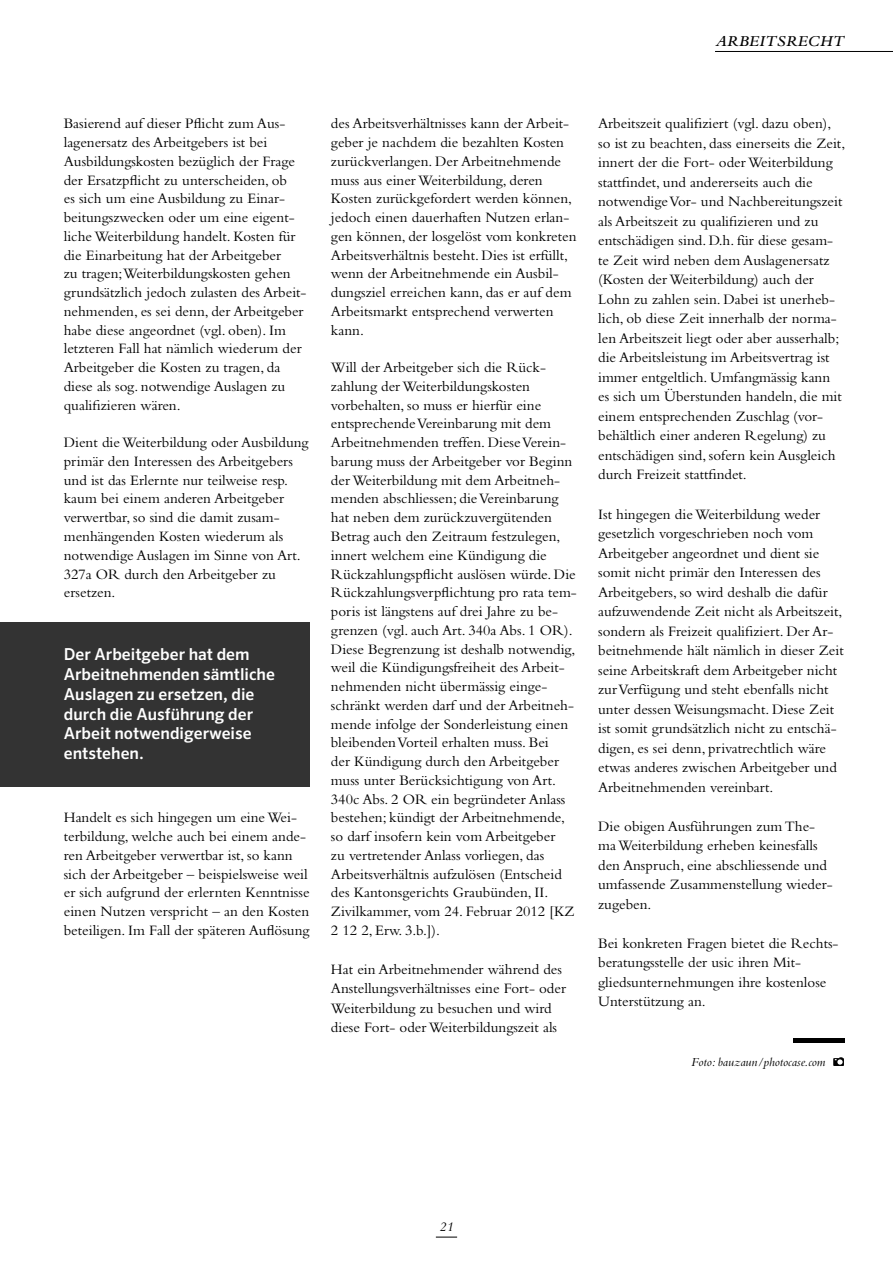
<style>
.page{position:relative;width:893px;height:1263px;background:#fff}
.page>*{position:absolute;margin:0;border:0;box-sizing:border-box;transform-origin:0 0}
.t1{font:500 16.5px/19.8px "Sero OT";color:#fff}
.t2{font:italic 600 15.75px "Bembo";letter-spacing:.025em;color:#000}
.t3{font:15px/18.8px "Bembo";color:#000}
.t4{font:italic 13.5px "Bembo";color:#000}
.t5{font:italic 12.75px "Bembo";color:#000}
</style>
<div class="page">
<div style="left:0;top:622px;width:310px;height:164px;background:#333"></div>
<svg style="left:833px;top:1057px;width:11px;height:9px"></svg>
<hr style="left:715px;top:51px;width:178px;height:1px;background:#000">
<div style="left:793px;top:1038px;width:51px;height:5px;background:#000"></div>
<svg style="left:436px;top:1236px;width:21px;height:1px"></svg>
<p class="t2" style="left:716px;top:36px;width:130px">ARBEITSRECHT</p>
<p class="t3" style="left:64px;top:116px;width:244px">Basierend auf dieser Pflicht zum Aus&shy;lagenersatz des Arbeitgebers ist bei Ausbildungskosten bezüglich der Frage der Ersatzpflicht zu unterscheiden, ob<br>es sich um eine Ausbildung zu Einar&shy;beitungszwecken oder um eine eigent&shy;licheWeiterbildung handelt. Kosten für die Einarbeitung hat der Arbeitgeber<br>zu tragen;Weiterbildungskosten gehen grundsätzlich jedoch zulasten des Arbeit&shy;nehmenden, es sei denn, der Arbeitgeber habe diese angeordnet (vgl. oben). Im letzteren Fall hat nämlich wiederum der Arbeitgeber die Kosten zu tragen, da diese als sog. notwendige Auslagen zu qualifizieren wären.</p>
<p class="t3" style="left:64px;top:435px;width:246px">Dient dieWeiterbildung oder Ausbildung primär den Interessen des Arbeitgebers und ist das Erlernte nur teilweise resp. kaum bei einem anderen Arbeitgeber verwertbar, so sind die damit zusam&shy;menhängenden Kosten wiederum als notwendige Auslagen im Sinne von Art.<br>327a OR durch den Arbeitgeber zu ersetzen.</p>
<p class="t1" style="left:64px;top:645px;width:213px">Der Arbeitgeber hat dem<br>Arbeitnehmenden sämtliche<br>Auslagen zu ersetzen, die durch die Ausführung der<br>Arbeit notwendigerweise entstehen.</p>
<p class="t3" style="left:64px;top:810px;width:247px">Handelt es sich hingegen um eineWei&shy;terbildung, welche auch bei einem ande&shy;ren Arbeitgeber verwertbar ist, so kann sich der Arbeitgeber – beispielsweise weil er sich aufgrund der erlernten Kenntnisse einen Nutzen verspricht – an den Kosten beteiligen. Im Fall der späteren Auflösung</p>
<p class="t3" style="left:331px;top:116px;width:247px">des Arbeitsverhältnisses kann der Arbeit&shy;geber je nachdem die bezahlten Kosten zurückverlangen. Der Arbeitnehmende muss aus einerWeiterbildung, deren Kosten zurückgefordert werden können, jedoch einen dauerhaften Nutzen erlan&shy;gen können, der losgelöst vom konkreten Arbeitsverhältnis besteht. Dies ist erfüllt, wenn der Arbeitnehmende ein Ausbil&shy;dungsziel erreichen kann, das er auf dem Arbeitsmarkt entsprechend verwerten kann.</p>
<p class="t3" style="left:331px;top:360px;width:247px">Will der Arbeitgeber sich die Rück&shy;zahlung derWeiterbildungskosten vorbehalten, so muss er hierfür eine entsprechendeVereinbarung mit dem Arbeitnehmenden treffen. DieseVerein&shy;barung muss der Arbeitgeber vor Beginn derWeiterbildung mit dem Arbeitneh&shy;menden abschliessen; dieVereinbarung hat neben dem zurückzuvergütenden Betrag auch den Zeitraum festzulegen, innert welchem eine Kündigung die Rückzahlungspflicht auslösen würde. Die Rückzahlungsverpflichtung pro rata tem&shy;poris ist längstens auf drei Jahre zu be&shy;grenzen (vgl. auch Art. 340a Abs. 1 OR).<br>Diese Begrenzung ist deshalb notwendig, weil die Kündigungsfreiheit des Arbeit&shy;nehmenden nicht übermässig einge&shy;schränkt werden darf und der Arbeitneh&shy;mende infolge der Sonderleistung einen bleibendenVorteil erhalten muss. Bei<br>der Kündigung durch den Arbeitgeber muss unter Berücksichtigung von Art.<br>340c Abs. 2 OR ein begründeter Anlass bestehen; kündigt der Arbeitnehmende, so darf insofern kein vom Arbeitgeber<br>zu vertretender Anlass vorliegen, das Arbeitsverhältnis aufzulösen (Entscheid des Kantonsgerichts Graubünden, II.<br>Zivilkammer, vom 24. Februar 2012 [KZ 2 12 2, Erw. 3.b.]).</p>
<p class="t3" style="left:331px;top:961px;width:237px;line-height:19.5px">Hat ein Arbeitnehmender während des Anstellungsverhältnisses eine Fort- oder Weiterbildung zu besuchen und wird diese Fort- oderWeiterbildungszeit als</p>
<p class="t3" style="left:598px;top:116px;width:249px;line-height:19.5px">Arbeitszeit qualifiziert (vgl. dazu oben), so ist zu beachten, dass einerseits die Zeit, innert der die Fort- oderWeiterbildung stattfindet, und andererseits auch die notwendigeVor- und Nachbereitungszeit als Arbeitszeit zu qualifizieren und zu entschädigen sind. D.h. für diese gesam&shy;te Zeit wird neben dem Auslagenersatz (Kosten derWeiterbildung) auch der Lohn zu zahlen sein. Dabei ist unerheb&shy;lich, ob diese Zeit innerhalb der norma&shy;len Arbeitszeit liegt oder aber ausserhalb; die Arbeitsleistung im Arbeitsvertrag ist immer entgeltlich. Umfangmässig kann<br>es sich um Überstunden handeln, die mit einem entsprechenden Zuschlag (vor&shy;behältlich einer anderen Regelung) zu entschädigen sind, sofern kein Ausgleich durch Freizeit stattfindet.</p>
<p class="t3" style="left:598px;top:506px;width:247px;line-height:19.5px">Ist hingegen dieWeiterbildung weder gesetzlich vorgeschrieben noch vom Arbeitgeber angeordnet und dient sie somit nicht primär den Interessen des Arbeitgebers, so wird deshalb die dafür aufzuwendende Zeit nicht als Arbeitszeit, sondern als Freizeit qualifiziert. Der Ar&shy;beitnehmende hält nämlich in dieser Zeit seine Arbeitskraft dem Arbeitgeber nicht zurVerfügung und steht ebenfalls nicht unter dessenWeisungsmacht. Diese Zeit ist somit grundsätzlich nicht zu entschä&shy;digen, es sei denn, privatrechtlich wäre etwas anderes zwischen Arbeitgeber und Arbeitnehmenden vereinbart.</p>
<p class="t3" style="left:598px;top:818px;width:236px;line-height:19.5px">Die obigen Ausführungen zumThe&shy;maWeiterbildung erheben keinesfalls den Anspruch, eine abschliessende und umfassende Zusammenstellung wieder&shy;zugeben.</p>
<p class="t3" style="left:598px;top:935px;width:242px;line-height:19.5px">Bei konkreten Fragen bietet die Rechts&shy;beratungsstelle der usic ihren Mit&shy;gliedsunternehmungen ihre kostenlose Unterstützung an.</p>
<p class="t5" style="left:691px;top:1058px;width:136px">Foto: bauzaun/photocase.com</p>
<p class="t4" style="left:440px;top:1222px;width:15px">21</p>
</div>
